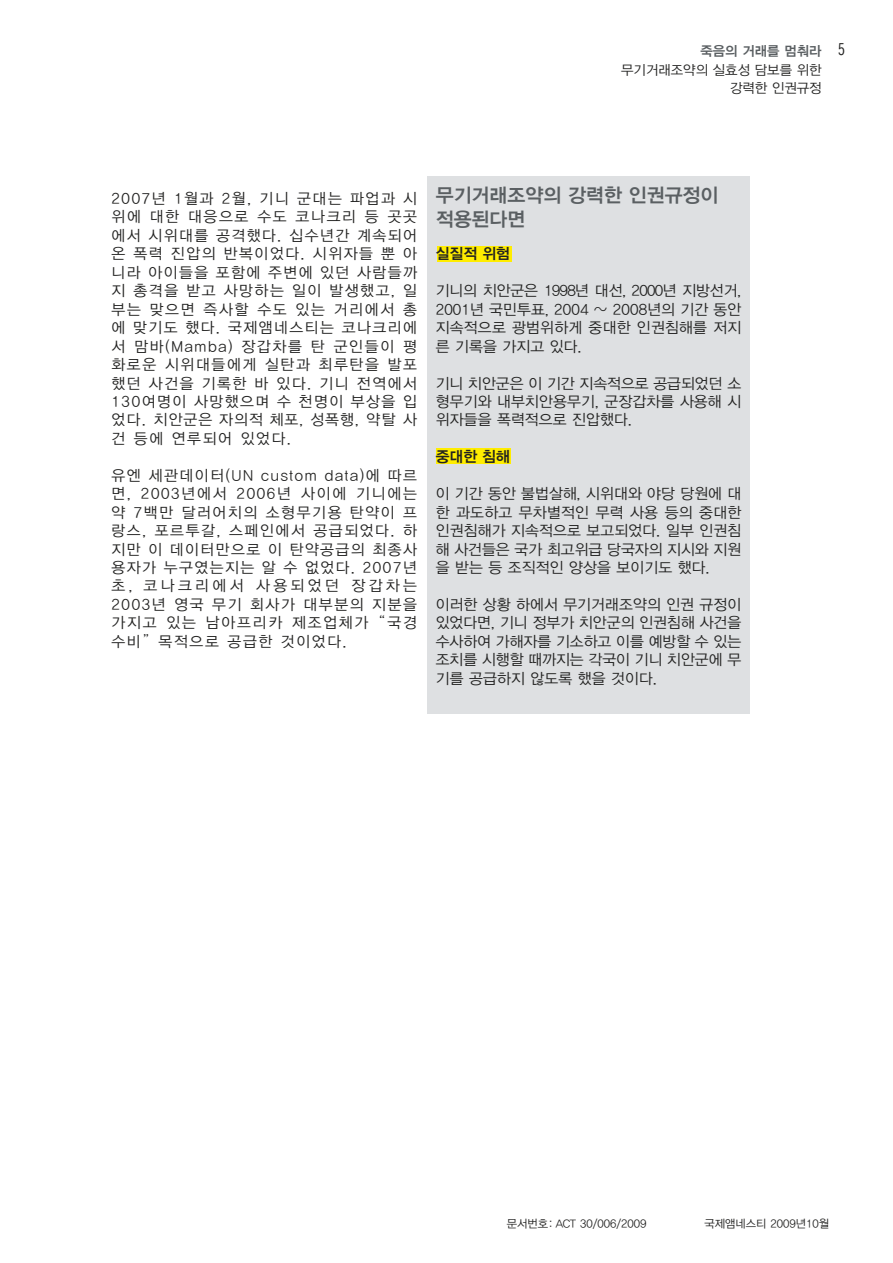
<style>
.page{position:relative;width:893px;height:1263px;background:#fff}
.page>*{position:absolute;margin:0;border:0;box-sizing:border-box;transform-origin:0 0}
.t1{font:19.5px/24px "YDIYGO340";color:#5a5f62}
.t2{font:16.5px "Amnesty Trade Gothic Cn 18";color:#222221}
.t3{font:15px/18.5px "YDIYGO320";letter-spacing:.01em;color:#222221;text-align:justify}
.t4{font:15px "YDIYGO340";color:#222221}
.t5{font:13.5px/18.5px "YDIYGO320";color:#222221;text-align:right}
.t6{font:13.5px "YDIYGO340";color:#5a5f62}
.t7{font:11.25px "YDIYGO320";color:#222221}
.s1{font-family:"Gulim"}
</style>
<div class="page">
<div style="left:427px;top:176px;width:323px;height:538px;background:#dee0e2"></div>
<div style="left:436px;top:448px;width:75px;height:16px;background:#ffed00"></div>
<div style="left:437px;top:246px;width:75px;height:15px;background:#ffed00"></div>
<p class="t6" style="left:700px;top:43px;width:123px">죽음의 거래를 멈춰라</p>
<p class="t5" style="left:621px;top:60px;width:202px">무기거래조약의 실효성 담보를 위한 강력한 인권규정</p>
<p class="t2" style="left:838px;top:39px;width:9px">5</p>
<p class="t3" style="left:111px;top:189px;width:307px">2007년 1월과 2월, 기니 군대는 파업과 시 위에 대한 대응으로 수도 코나크리 등 곳곳 에서 시위대를 공격했다. 십수년간 계속되어 온 폭력 진압의 반복이었다. 시위자들 뿐 아 니라 아이들을 포함에 주변에 있던 사람들까 지 총격을 받고 사망하는 일이 발생했고, 일 부는 맞으면 즉사할 수도 있는 거리에서 총 에 맞기도 했다. 국제앰네스티는 코나크리에 서 맘바(Mamba) 장갑차를 탄 군인들이 평 화로운 시위대들에게 실탄과 최루탄을 발포 했던 사건을 기록한 바 있다. 기니 전역에서 130여명이 사망했으며 수 천명이 부상을 입 었다. 치안군은 자의적 체포, 성폭행, 약탈 사 건 등에 연루되어 있었다.</p>
<p class="t3" style="left:111px;top:466px;width:307px">유엔 세관데이터(UN custom data)에 따르 면, 2003년에서 2006년 사이에 기니에는 약 7백만 달러어치의 소형무기용 탄약이 프 랑스, 포르투갈, 스페인에서 공급되었다. 하 지만 이 데이터만으로 이 탄약공급의 최종사 용자가 누구였는지는 알 수 없었다. 2007년 초, 코나크리에서 사용되었던 장갑차는 2003년 영국 무기 회사가 대부분의 지분을 가지고 있는 남아프리카 제조업체가 <span class="s1">“</span>국경 수비<span class="s1">”</span> 목적으로 공급한 것이었다.</p>
<h1 class="t1" style="left:436px;top:182px;width:284px">무기거래조약의 강력한 인권규정이 적용된다면</h1>
<p class="t4" style="left:436px;top:245px;width:76px">실질적 위험</p>
<p class="t3" style="left:436px;top:281px;width:307px">기니의 치안군은 1998년 대선, 2000년 지방선거, 2001년 국민투표, 2004 ~ 2008년의 기간 동안 지속적으로 광범위하게 중대한 인권침해를 저지 른 기록을 가지고 있다.</p>
<p class="t3" style="left:436px;top:373px;width:307px">기니 치안군은 이 기간 지속적으로 공급되었던 소 형무기와 내부치안용무기, 군장갑차를 사용해 시 위자들을 폭력적으로 진압했다.</p>
<p class="t4" style="left:436px;top:448px;width:76px">중대한 침해</p>
<p class="t3" style="left:436px;top:484px;width:307px">이 기간 동안 불법살해, 시위대와 야당 당원에 대 한 과도하고 무차별적인 무력 사용 등의 중대한 인권침해가 지속적으로 보고되었다. 일부 인권침 해 사건들은 국가 최고위급 당국자의 지시와 지원 을 받는 등 조직적인 양상을 보이기도 했다.</p>
<p class="t3" style="left:436px;top:595px;width:307px">이러한 상황 하에서 무기거래조약의 인권 규정이 있었다면, 기니 정부가 치안군의 인권침해 사건을 수사하여 가해자를 기소하고 이를 예방할 수 있는 조치를 시행할 때까지는 각국이 기니 치안군에 무 기를 공급하지 않도록 했을 것이다.</p>
<p class="t7" style="left:507px;top:1218px;width:141px">문서번호: ACT 30/006/2009</p>
<p class="t7" style="left:704px;top:1218px;width:126px">국제앰네스티 2009년10월</p>
</div>
